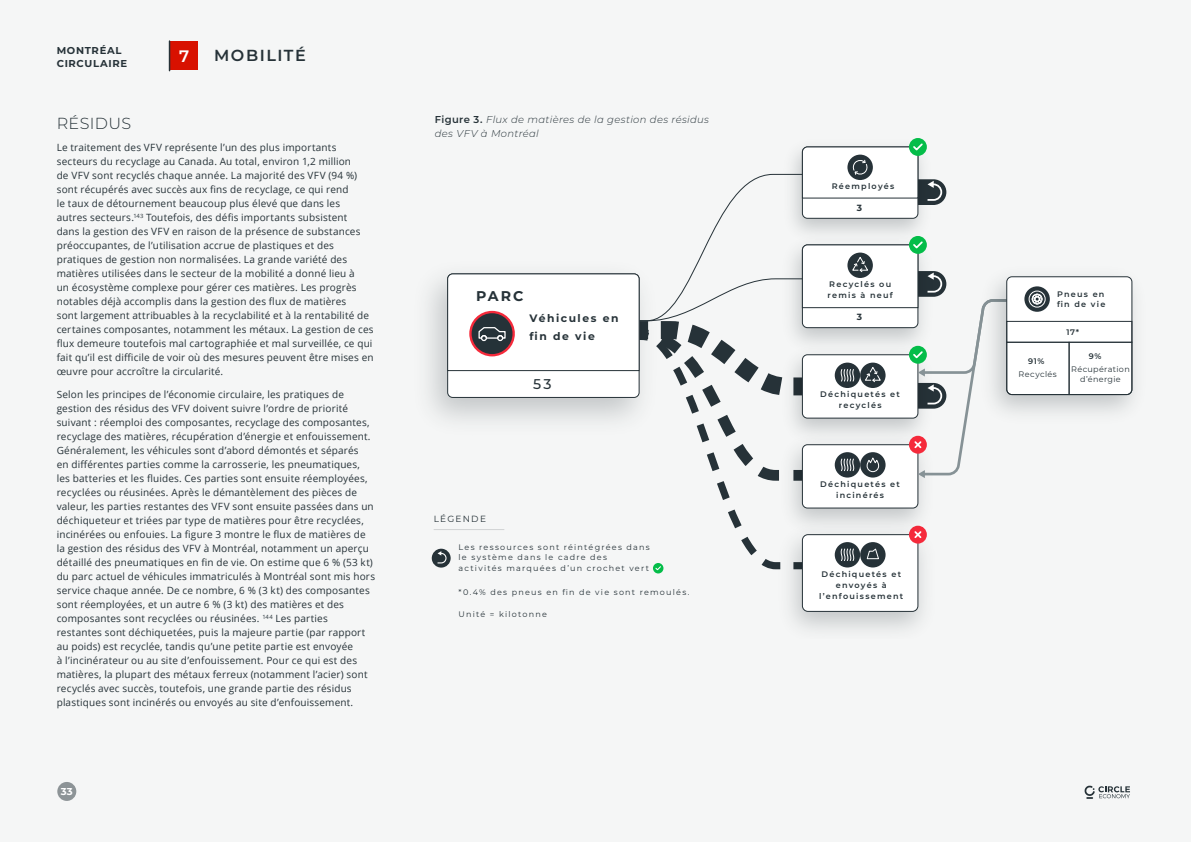
<style>
.page{position:relative;width:1191px;height:842px;background:#f5f6f6}
.page>*{position:absolute;margin:0;border:0;box-sizing:border-box;transform-origin:0 0}
.t1{font:600 16.6px "Montserrat";color:#fff}
.t2{font:600 16px "Montserrat";letter-spacing:.095em;color:#263238}
.H1_-_Subtile_Mont_Li{font:300 16px "Montserrat";letter-spacing:.02em;color:#263238}
.t3{font:700 14.1px "Montserrat";color:#263238}
.t4{font:500 14.1px "Montserrat";color:#263238}
.t5{font:700 10.8px/17.9px "Montserrat";letter-spacing:.145em;color:#263238}
.Running_text{font:10px/14px "Open Sans";letter-spacing:.015em;color:#263238}
.Icon_Title{font:italic 300 10px/14px "Montserrat";letter-spacing:.035em;color:#263238}
.t6{font:700 10px/13px "Montserrat";letter-spacing:.07em;color:#263238}
.t7{font:700 10px "Montserrat";color:#fff}
.t8{font:9px "Montserrat";color:#263238}
.t9{font:700 9px "Montserrat";color:#263238}
.t10{font:8.1px/10.8px "Montserrat";letter-spacing:.15em;color:#263238}
.t11{font:600 8.1px/10.8px "Montserrat";letter-spacing:.155em;color:#263238;text-align:center}
.t12{font:8.1px/12.6px "Montserrat";letter-spacing:.04em;color:#263238}
.t13{font:8.1px/12.6px "Montserrat";letter-spacing:.055em;color:#263238;text-align:center}
.s1{font-weight:600;font-style:normal}
.s2{font-weight:600}
</style>
<div class="page">
<div style="left:170px;top:42px;width:28px;height:28px;background:#d81100"></div>
<div style="left:432px;top:549px;width:18px;height:19px;background:#263238;border-radius:50%"></div>
<hr style="left:434px;top:529px;width:70px;height:1px;background:#d1d3d4">
<img style="left:790px;top:573px;width:134px;height:57px">
<div style="left:802px;top:535px;width:116px;height:76px;background:#fff;border-radius:6px"></div>
<div style="left:802px;top:534px;width:116px;height:78px;border:1px solid #263238;border-radius:6px"></div>
<svg style="left:909px;top:138px;width:18px;height:18px"></svg>
<img style="left:1132px;top:280px;width:3px;height:117px">
<svg style="left:436px;top:142px;width:696px;height:431px"></svg>
<div style="left:57px;top:782px;width:19px;height:19px;background:#8d9497;border-radius:50%"></div>
<hr style="left:169px;top:41px;width:1px;height:30px;background:#263238">
<svg style="left:1084px;top:785px;width:46px;height:14px"></svg>
<p class="t6" style="left:57px;top:44px;width:72px">MONTRÉAL<br>CIRCULAIRE</p>
<p class="t1" style="left:179px;top:45px;width:12px">7</p>
<p class="t2" style="left:214px;top:44px;width:93px">MOBILITÉ</p>
<p class="H1_-_Subtile_Mont_Li" style="left:57px;top:112px;width:76px">RÉSIDUS</p>
<p class="Running_text" style="left:57px;top:140px;width:318px">Le traitement des VFV représente l’un des plus importants secteurs du recyclage au Canada. Au total, environ 1,2 million<br>de VFV sont recyclés chaque année. La majorité des VFV (94 %) sont récupérés avec succès aux fins de recyclage, ce qui rend<br>le taux de détournement beaucoup plus élevé que dans les<br>autres secteurs.<sup>143</sup> Toutefois, des défis importants subsistent<br>dans la gestion des VFV en raison de la présence de substances préoccupantes, de l’utilisation accrue de plastiques et des pratiques de gestion non normalisées. La grande variété des matières utilisées dans le secteur de la mobilité a donné lieu à<br>un écosystème complexe pour gérer ces matières. Les progrès notables déjà accomplis dans la gestion des flux de matières<br>sont largement attribuables à la recyclabilité et à la rentabilité de certaines composantes, notamment les métaux. La gestion de ces flux demeure toutefois mal cartographiée et mal surveillée, ce qui fait qu’il est difficile de voir où des mesures peuvent être mises en œuvre pour accroître la circularité.</p>
<p class="Running_text" style="left:57px;top:387px;width:320px">Selon les principes de l’économie circulaire, les pratiques de gestion des résidus des VFV doivent suivre l’ordre de priorité suivant : réemploi des composantes, recyclage des composantes, recyclage des matières, récupération d’énergie et enfouissement.<br>Généralement, les véhicules sont d’abord démontés et séparés<br>en différentes parties comme la carrosserie, les pneumatiques, les batteries et les fluides. Ces parties sont ensuite réemployées, recyclées ou réusinées. Après le démantèlement des pièces de valeur, les parties restantes des VFV sont ensuite passées dans un déchiqueteur et triées par type de matières pour être recyclées, incinérées ou enfouies. La figure 3 montre le flux de matières de la gestion des résidus des VFV à Montréal, notamment un aperçu détaillé des pneumatiques en fin de vie. On estime que 6 % (53 kt) du parc actuel de véhicules immatriculés à Montréal sont mis hors service chaque année. De ce nombre, 6 % (3 kt) des composantes sont réemployées, et un autre 6 % (3 kt) des matières et des composantes sont recyclées ou réusinées. <sup>144</sup> Les parties restantes sont déchiquetées, puis la majeure partie (par rapport au poids) est recyclée, tandis qu’une petite partie est envoyée<br>à l’incinérateur ou au site d’enfouissement. Pour ce qui est des matières, la plupart des métaux ferreux (notamment l’acier) sont recyclés avec succès, toutefois, une grande partie des résidus plastiques sont incinérés ou envoyés au site d’enfouissement.</p>
<p class="t7" style="left:61px;top:784px;width:14px">33</p>
<p class="Icon_Title" style="left:435px;top:112px;width:276px"><span class="s1">Figure 3.</span> Flux de matières de la gestion des résidus des VFV à Montréal</p>
<p class="t3" style="left:476px;top:286px;width:49px">PARC</p>
<p class="t5" style="left:529px;top:309px;width:90px">Véhicules en fin de vie</p>
<p class="t4" style="left:533px;top:374px;width:20px">53</p>
<p class="t8" style="left:434px;top:512px;width:54px">LÉGENDE</p>
<p class="t10" style="left:458px;top:541px;width:193px">Les ressources sont réintégrées dans le système dans le cadre des activités marquées d’un crochet vert</p>
<p class="t10" style="left:458px;top:586px;width:232px">*0.4% des pneus en fin de vie sont remoulés.</p>
<p class="t10" style="left:458px;top:609px;width:90px">Unité = kilotonne</p>
<p class="t11" style="left:831px;top:181px;width:64px">Réemployés</p>
<p class="t9" style="left:857px;top:201px;width:7px">3</p>
<p class="t11" style="left:827px;top:279px;width:67px;text-align:left">Recyclés ou remis à neuf</p>
<p class="t9" style="left:857px;top:311px;width:7px">3</p>
<p class="t11" style="left:820px;top:389px;width:81px">Déchiquetés et recyclés</p>
<p class="t11" style="left:820px;top:478px;width:81px">Déchiquetés et incinérés</p>
<p class="t11" style="left:819px;top:568px;width:86px">Déchiquetés et envoyés à l’enfouissement</p>
<p class="t11" style="left:1057px;top:288px;width:50px;text-align:left">Pneus en fin de vie</p>
<p class="t11" style="left:1066px;top:326px;width:14px">17*</p>
<p class="t13" style="left:1018px;top:355px;width:40px"><span class="s2">91%<br></span>Recyclés</p>
<p class="t12" style="left:1071px;top:350px;width:60px;text-indent:18px"><span class="s2">9%<br></span>Récupération</p>
<p class="t12" style="left:1080px;top:373px;width:42px">d’énergie</p>
</div>
